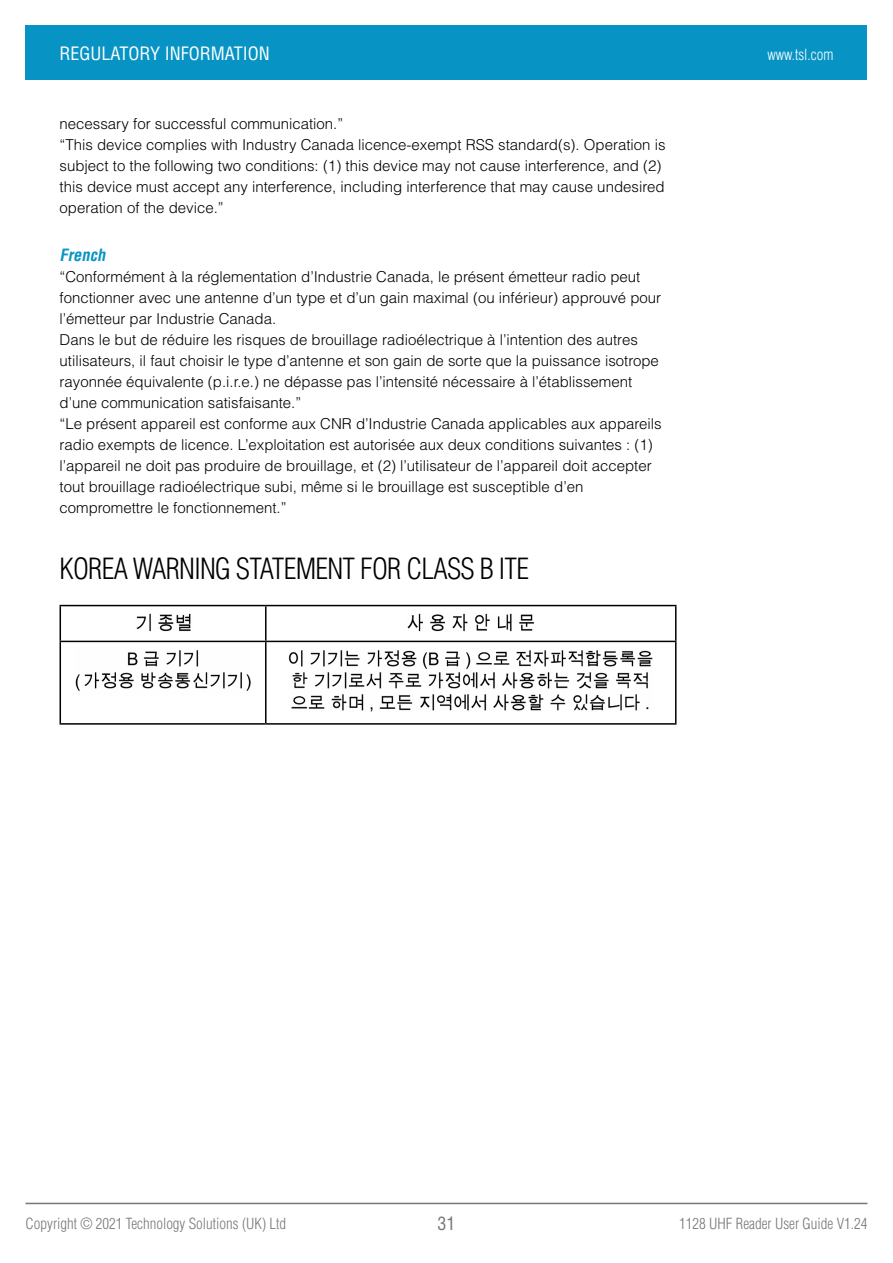
<style>
.page{position:relative;width:893px;height:1263px;background:#fff}
.page>*{position:absolute;margin:0;border:0;box-sizing:border-box;transform-origin:0 0}
.t1{font:300 condensed 28.5px "Helvetica LT Std";letter-spacing:-.025em;color:#000}
.t2{font:condensed 18px "Helvetica LT Std";color:#fff}
.t3{font:condensed 18px "Helvetica LT Std";color:#77787b}
.t4{font:italic 700 condensed 16.5px "Helvetica LT Std";color:#0794c5}
.t5{font:300 15px/21px "Helvetica LT Std";color:#000}
.t6{font:300 condensed 15px "Helvetica LT Std";color:#77787b}
.t7{font:300 condensed 15px "Helvetica LT Std";color:#fff}
</style>
<div class="page">
<hr style="left:26px;top:1203px;width:841px;height:1px;background:#77787b">
<hr style="left:60px;top:605px;width:206px;height:1px;background:#000">
<hr style="left:60px;top:606px;width:1px;height:35px;background:#000">
<hr style="left:266px;top:605px;width:410px;height:1px;background:#000">
<hr style="left:265px;top:606px;width:1px;height:35px;background:#000">
<hr style="left:675px;top:606px;width:1px;height:35px;background:#000">
<hr style="left:60px;top:641px;width:206px;height:1px;background:#000">
<hr style="left:60px;top:642px;width:1px;height:81px;background:#000">
<hr style="left:266px;top:641px;width:410px;height:1px;background:#000">
<hr style="left:265px;top:642px;width:1px;height:81px;background:#000">
<hr style="left:675px;top:642px;width:1px;height:81px;background:#000">
<hr style="left:60px;top:723px;width:206px;height:2px;background:#000">
<hr style="left:266px;top:723px;width:410px;height:2px;background:#000">
<img style="left:136px;top:613px;width:55px;height:19px">
<img style="left:407px;top:613px;width:128px;height:19px">
<img style="left:75px;top:650px;width:176px;height:41px">
<img style="left:288px;top:650px;width:365px;height:62px">
<div style="left:26px;top:26px;width:841px;height:54px;background:#0794c5"></div>
<p class="t2" style="left:60px;top:42px;width:212px">REGULATORY INFORMATION</p>
<p class="t7" style="left:767px;top:45px;width:68px">www.tsl.com</p>
<p class="t5" style="left:60px;top:113px;width:607px">necessary for successful communication.”<br>“This device complies with Industry Canada licence-exempt RSS standard(s). Operation is subject to the following two conditions: (1) this device may not cause interference, and (2) this device must accept any interference, including interference that may cause undesired operation of the device.”</p>
<p class="t4" style="left:60px;top:244px;width:51px">French</p>
<p class="t5" style="left:60px;top:266px;width:604px">“Conformément à la réglementation d’Industrie Canada, le présent émetteur radio peut fonctionner avec une antenne d’un type et d’un gain maximal (ou inférieur) approuvé pour l’émetteur par Industrie Canada.<br>Dans le but de réduire les risques de brouillage radioélectrique à l’intention des autres utilisateurs, il faut choisir le type d’antenne et son gain de sorte que la puissance isotrope rayonnée équivalente (p.i.r.e.) ne dépasse pas l’intensité nécessaire à l’établissement d’une communication satisfaisante.”<br>“Le présent appareil est conforme aux CNR d’Industrie Canada applicables aux appareils radio exempts de licence. L’exploitation est autorisée aux deux conditions suivantes : (1) l’appareil ne doit pas produire de brouillage, et (2) l’utilisateur de l’appareil doit accepter tout brouillage radioélectrique subi, même si le brouillage est susceptible d’en compromettre le fonctionnement.”</p>
<h1 class="t1" style="left:60px;top:551px;width:471px">KOREA WARNING STATEMENT FOR CLASS B ITE</h1>
<p class="t6" style="left:26px;top:1214px;width:262px">Copyright © 2021 Technology Solutions (UK) Ltd</p>
<p class="t3" style="left:437px;top:1212px;width:19px">31</p>
<p class="t6" style="left:679px;top:1214px;width:190px">1128 UHF Reader User Guide V1.24</p>
</div>
